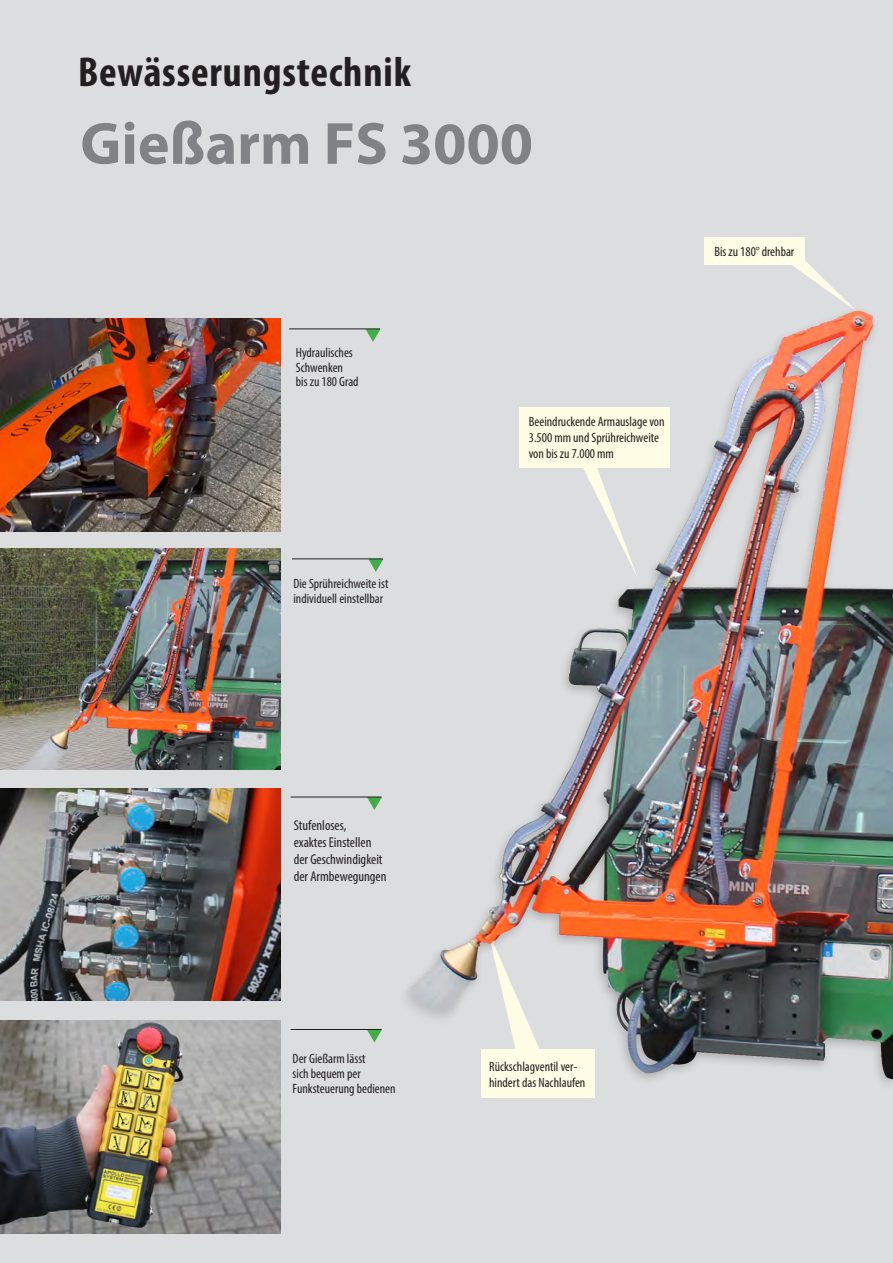
<style>
.page{position:relative;width:893px;height:1263px;background:#dcdddf}
.page>*{position:absolute;margin:0;border:0;box-sizing:border-box;transform-origin:0 0}
.t1{font:700 60px "Myriad Pro";color:#808285}
.t2{font:700 condensed 42px "Myriad Pro";letter-spacing:.02em;color:#231f20}
.t3{font:condensed 14.25px "Myriad Pro";color:#231f20}
.t4{font:condensed 13.5px/16.2px "Myriad Pro";color:#231f20}
</style>
<div class="page">
<img style="left:0;top:1020px;width:280px;height:213px">
<img style="left:0;top:548px;width:242px;height:221px">
<img style="left:0;top:788px;width:242px;height:213px">
<svg style="left:792px;top:261px;width:51px;height:37px"></svg>
<div style="left:704px;top:237px;width:101px;height:28px;background:#fffde5"></div>
<img style="left:242px;top:298px;width:651px;height:898px">
<img style="left:0;top:319px;width:281px;height:212px">
<div style="left:619px;top:1179px;width:274px;height:84px;background:#dcdddf"></div>
<p class="t2" style="left:78px;top:45px;width:334px">Bewässerungstechnik</p>
<p class="t1" style="left:80px;top:104px;width:454px">Gießarm FS 3000</p>
<p class="t4" style="left:296px;top:344px;width:58px">Hydraulisches</p>
<p class="t4" style="left:296px;top:359px;width:49px">Schwenken</p>
<p class="t4" style="left:296px;top:374px;width:64px">bis zu 180 Grad</p>
<p class="t4" style="left:293px;top:576px;width:97px;line-height:14.9px">Die Sprühreichweite ist individuell einstellbar</p>
<p class="t4" style="left:529px;top:413px;width:137px">Beeindruckende Armauslage von<br>3.500 mm und Sprühreichweite von bis zu 7.000 mm</p>
<p class="t4" style="left:714px;top:243px;width:81px">Bis zu 180° drehbar</p>
<p class="t3" style="left:294px;top:816px;width:54px">Stufenloses,</p>
<p class="t3" style="left:294px;top:833px;width:79px">exaktes Einstellen</p>
<p class="t3" style="left:294px;top:850px;width:90px">der Geschwindigkeit</p>
<p class="t3" style="left:294px;top:868px;width:94px">der Armbewegungen</p>
<p class="t4" style="left:293px;top:1050px;width:75px">Der Gießarm lässt</p>
<p class="t4" style="left:293px;top:1065px;width:70px">sich bequem per</p>
<p class="t4" style="left:293px;top:1080px;width:105px">Funksteuerung bedienen</p>
<p class="t4" style="left:489px;top:1058px;width:98px">Rückschlagventil ver&shy;hindert das Nachlaufen</p>
</div>
